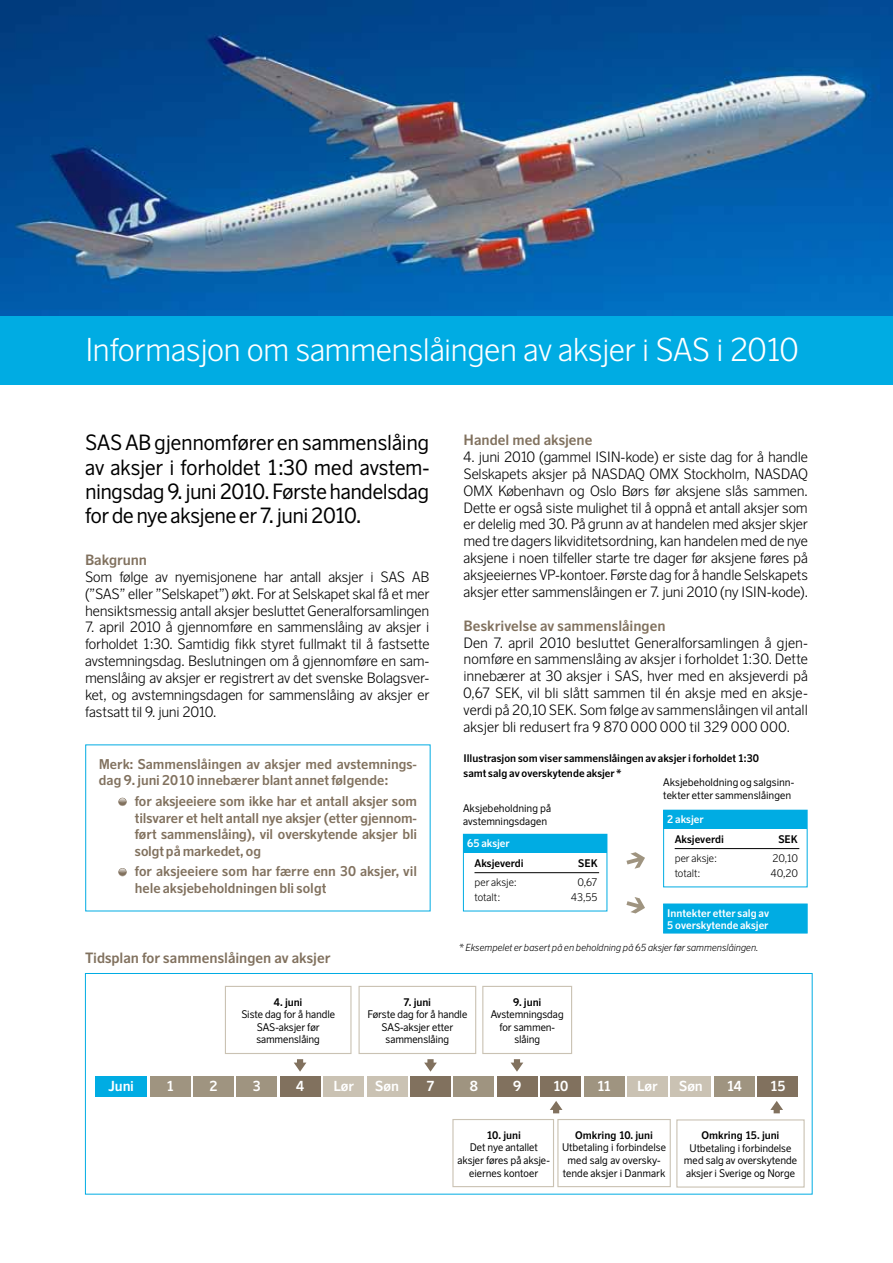
<style>
.page{position:relative;width:893px;height:1263px;background:#fff}
.page>*{position:absolute;margin:0;border:0;box-sizing:border-box;transform-origin:0 0}
.t1{font:300 31.5px "Scandinavian";letter-spacing:-.01em;color:#fff}
.t2{font:21px/24px "Scandinavian";letter-spacing:-.02em;color:#000;text-align:justify}
.t3{font:300 14.25px/16.8px "Scandinavian";letter-spacing:-.01em;color:#000;text-align:justify}
.t4{font:700 14.25px "Scandinavian";color:#81715e}
.t5{font:700 13.8px "Scandinavian";letter-spacing:-.01em;color:#fff}
.t6{font:700 13.5px/16.5px "Scandinavian Table";color:#81715e}
.t7{font:10.5px/12.6px "Scandinavian";letter-spacing:-.005em;color:#000;text-align:center}
.t8{font:700 10.5px/15px "Scandinavian";color:#000}
.t9{font:700 10.5px/12.8px "Scandinavian";color:#fff}
.t10{font:300 10.5px "Scandinavian";color:#000}
.t11{font:italic 300 9.75px "Scandinavian";letter-spacing:.005em;color:#000}
</style>
<div class="page">
<div style="left:85px;top:973px;width:727px;height:221px;border:1px solid #00ace3"></div>
<div style="left:237px;top:1076px;width:40px;height:20px;background:#9f9480"></div>
<div style="left:280px;top:1076px;width:40px;height:20px;background:#81715e"></div>
<div style="left:324px;top:1076px;width:40px;height:20px;background:#cac2b3"></div>
<div style="left:367px;top:1076px;width:40px;height:20px;background:#cac2b3"></div>
<div style="left:410px;top:1076px;width:40px;height:20px;background:#81715e"></div>
<div style="left:454px;top:1076px;width:40px;height:20px;background:#9f9480"></div>
<div style="left:497px;top:1076px;width:40px;height:20px;background:#81715e"></div>
<div style="left:541px;top:1076px;width:40px;height:20px;background:#81715e"></div>
<div style="left:584px;top:1076px;width:40px;height:20px;background:#9f9480"></div>
<div style="left:627px;top:1076px;width:40px;height:20px;background:#cac2b3"></div>
<div style="left:671px;top:1076px;width:40px;height:20px;background:#cac2b3"></div>
<div style="left:714px;top:1076px;width:40px;height:20px;background:#9f9480"></div>
<div style="left:758px;top:1076px;width:40px;height:20px;background:#81715e"></div>
<div style="left:359px;top:986px;width:117px;height:68px;border:1px solid #cac2b3"></div>
<div style="left:557px;top:1119px;width:114px;height:68px;border:1px solid #cac2b3"></div>
<div style="left:452px;top:1119px;width:102px;height:68px;border:1px solid #cac2b3"></div>
<div style="left:150px;top:1076px;width:40px;height:20px;background:#9f9480"></div>
<div style="left:194px;top:1076px;width:40px;height:20px;background:#9f9480"></div>
<div style="left:96px;top:1076px;width:51px;height:20px;background:#00ace3"></div>
<div style="left:225px;top:986px;width:126px;height:68px;border:1px solid #cac2b3"></div>
<div style="left:676px;top:1119px;width:129px;height:68px;border:1px solid #cac2b3"></div>
<div style="left:463px;top:834px;width:144px;height:19px;background:#00ace3"></div>
<hr style="left:474px;top:872px;width:125px;height:1px;background:#000">
<div style="left:663px;top:904px;width:144px;height:29px;background:#00ace3"></div>
<div style="left:663px;top:810px;width:144px;height:77px;border:1px solid #00ace3"></div>
<div style="left:664px;top:810px;width:143px;height:18px;background:#00ace3"></div>
<hr style="left:675px;top:848px;width:124px;height:1px;background:#000">
<svg style="left:626px;top:852px;width:19px;height:17px"></svg>
<svg style="left:626px;top:897px;width:19px;height:16px"></svg>
<svg style="left:294px;top:1059px;width:13px;height:13px"></svg>
<svg style="left:550px;top:1101px;width:13px;height:13px"></svg>
<svg style="left:482px;top:985px;width:91px;height:87px"></svg>
<svg style="left:770px;top:1101px;width:13px;height:13px"></svg>
<svg style="left:424px;top:1059px;width:13px;height:13px"></svg>
<img style="left:0;top:0;width:893px;height:316px">
<div style="left:0;top:316px;width:893px;height:69px;background:#00ace3"></div>
<svg style="left:118px;top:798px;width:9px;height:8px"></svg>
<svg style="left:118px;top:868px;width:9px;height:8px"></svg>
<h1 class="t1" style="left:86px;top:331px;width:714px">Informasjon om sammenslåingen av aksjer i SAS i 2010</h1>
<h2 class="t2" style="left:85px;top:431px;width:346px">SAS AB gjennomfører en sammenslåing av aksjer i forholdet 1:30 med avstem&shy;ningsdag 9. juni 2010. Første handelsdag for de nye aksjene er 7. juni 2010.</h2>
<p class="t4" style="left:85px;top:551px;width:64px">Bakgrunn</p>
<p class="t3" style="left:85px;top:568px;width:346px">Som følge av nyemisjonene har antall aksjer i SAS AB (”SAS” eller ”Selskapet”) økt. For at Selskapet skal få et mer hensiktsmessig antall aksjer besluttet Generalforsamlingen</p>
<p class="t3" style="left:85px;top:619px;width:346px">7. april 2010 å gjennomføre en sammenslåing av aksjer i forholdet 1:30. Samtidig fikk styret fullmakt til å fastsette avstemningsdag. Beslutningen om å gjennomføre en sam&shy;menslåing av aksjer er registrert av det svenske Bolagsver&shy;ket, og avstemningsdagen for sammenslåing av aksjer er fastsatt til 9. juni 2010.</p>
<p class="t6" style="left:99px;top:755px;width:320px">Merk: Sammenslåingen av aksjer med avstemnings&shy;dag 9. juni 2010 innebærer blant annet følgende:</p>
<p class="t6" style="left:135px;top:793px;width:284px;text-align:justify">for aksjeeiere som ikke har et antall aksjer som tilsvarer et helt antall nye aksjer (etter gjennom&shy;ført sammenslåing), vil overskytende aksjer bli solgt på markedet, og</p>
<p class="t6" style="left:135px;top:863px;width:284px">for aksjeeiere som har færre enn 30 aksjer, vil hele aksjebeholdningen bli solgt</p>
<p class="t4" style="left:85px;top:949px;width:247px">Tidsplan for sammenslåingen av aksjer</p>
<p class="t4" style="left:463px;top:431px;width:130px">Handel med aksjene</p>
<p class="t3" style="left:463px;top:448px;width:346px">4. juni 2010 (gammel ISIN-kode) er siste dag for å handle Selskapets aksjer på NASDAQ OMX Stockholm, NASDAQ OMX København og Oslo Børs før aksjene slås sammen.<br>Dette er også siste mulighet til å oppnå et antall aksjer som er delelig med 30. På grunn av at handelen med aksjer skjer med tre dagers likviditetsordning, kan handelen med de nye aksjene i noen tilfeller starte tre dager før aksjene føres på aksjeeiernes VP-kontoer. Første dag for å handle Selskapets aksjer etter sammenslåingen er 7. juni 2010 (ny ISIN-kode).</p>
<p class="t4" style="left:463px;top:617px;width:204px">Beskrivelse av sammenslåingen</p>
<p class="t3" style="left:463px;top:634px;width:346px">Den 7. april 2010 besluttet Generalforsamlingen å gjen&shy;nomføre en sammenslåing av aksjer i forholdet 1:30. Dette innebærer at 30 aksjer i SAS, hver med en aksjeverdi på 0,67 SEK, vil bli slått sammen til én aksje med en aksje&shy;verdi på 20,10 SEK. Som følge av sammenslåingen vil antall aksjer bli redusert fra 9 870 000 000 til 329 000 000.</p>
<p class="t8" style="left:463px;top:750px;width:297px">Illustrasjon som viser sammenslåingen av aksjer i forholdet 1:30 samt salg av overskytende aksjer *</p>
<p class="t7" style="left:663px;top:776px;width:132px;text-align:left">Aksjebeholdning og salgsinn&shy;tekter etter sammenslåingen</p>
<p class="t9" style="left:667px;top:812px;width:38px">2 aksjer</p>
<p class="t8" style="left:675px;top:832px;width:51px">Aksjeverdi</p>
<p class="t8" style="left:778px;top:832px;width:21px">SEK</p>
<p class="t10" style="left:675px;top:852px;width:44px">per aksje:</p>
<p class="t10" style="left:772px;top:852px;width:27px">20,10</p>
<p class="t10" style="left:675px;top:867px;width:27px">totalt:</p>
<p class="t10" style="left:771px;top:867px;width:28px">40,20</p>
<p class="t7" style="left:463px;top:802px;width:90px;text-align:left">Aksjebeholdning på avstemningsdagen</p>
<p class="t9" style="left:467px;top:837px;width:44px">65 aksjer</p>
<p class="t8" style="left:474px;top:856px;width:51px">Aksjeverdi</p>
<p class="t8" style="left:578px;top:856px;width:21px">SEK</p>
<p class="t10" style="left:474px;top:876px;width:44px">per aksje:</p>
<p class="t10" style="left:578px;top:876px;width:21px">0,67</p>
<p class="t10" style="left:474px;top:891px;width:27px">totalt:</p>
<p class="t10" style="left:571px;top:891px;width:28px">43,55</p>
<p class="t9" style="left:667px;top:906px;width:103px">Inntekter etter salg av<br>5 overskytende aksjer</p>
<p class="t11" style="left:459px;top:942px;width:301px">* Eksempelet er basert på en beholdning på 65 aksjer før sammenslåingen.</p>
<p class="t5" style="left:108px;top:1077px;width:27px">Juni</p>
<p class="t5" style="left:166px;top:1077px;width:10px">1</p>
<p class="t5" style="left:209px;top:1077px;width:10px">2</p>
<p class="t8" style="left:274px;top:994px;width:30px">4. juni</p>
<p class="t7" style="left:241px;top:1008px;width:95px">Siste dag for å handle<br>SAS-aksjer før sammenslåing</p>
<p class="t8" style="left:404px;top:994px;width:29px">7. juni</p>
<p class="t7" style="left:368px;top:1008px;width:101px">Første dag for å handle<br>SAS-aksjer etter sammenslåing</p>
<p class="t8" style="left:513px;top:994px;width:30px">9. juni</p>
<p class="t7" style="left:491px;top:1008px;width:75px">Avstemningsdag for sammen&shy;slåing</p>
<p class="t5" style="left:253px;top:1077px;width:10px">3</p>
<p class="t5" style="left:296px;top:1077px;width:10px">4</p>
<p class="t5" style="left:333px;top:1077px;width:22px">Lør</p>
<p class="t5" style="left:375px;top:1077px;width:25px">Søn</p>
<p class="t5" style="left:426px;top:1077px;width:10px">7</p>
<p class="t5" style="left:470px;top:1077px;width:10px">8</p>
<p class="t5" style="left:513px;top:1077px;width:10px">9</p>
<p class="t5" style="left:553px;top:1077px;width:17px">10</p>
<p class="t5" style="left:597px;top:1077px;width:16px">11</p>
<p class="t5" style="left:637px;top:1077px;width:22px">Lør</p>
<p class="t5" style="left:679px;top:1077px;width:25px">Søn</p>
<p class="t5" style="left:726px;top:1077px;width:17px">14</p>
<p class="t5" style="left:770px;top:1077px;width:17px">15</p>
<p class="t8" style="left:487px;top:1127px;width:36px">10. juni</p>
<p class="t7" style="left:457px;top:1141px;width:93px">Det nye antallet aksjer føres på aksje&shy;eiernes kontoer</p>
<p class="t8" style="left:575px;top:1127px;width:79px">Omkring 10. juni</p>
<p class="t7" style="left:562px;top:1141px;width:106px">Utbetaling i forbindelse med salg av oversky&shy;tende aksjer i Danmark</p>
<p class="t8" style="left:701px;top:1128px;width:79px">Omkring 15. juni</p>
<p class="t7" style="left:684px;top:1142px;width:115px">Utbetaling i forbindelse med salg av overskytende aksjer i Sverige og Norge</p>
</div>
